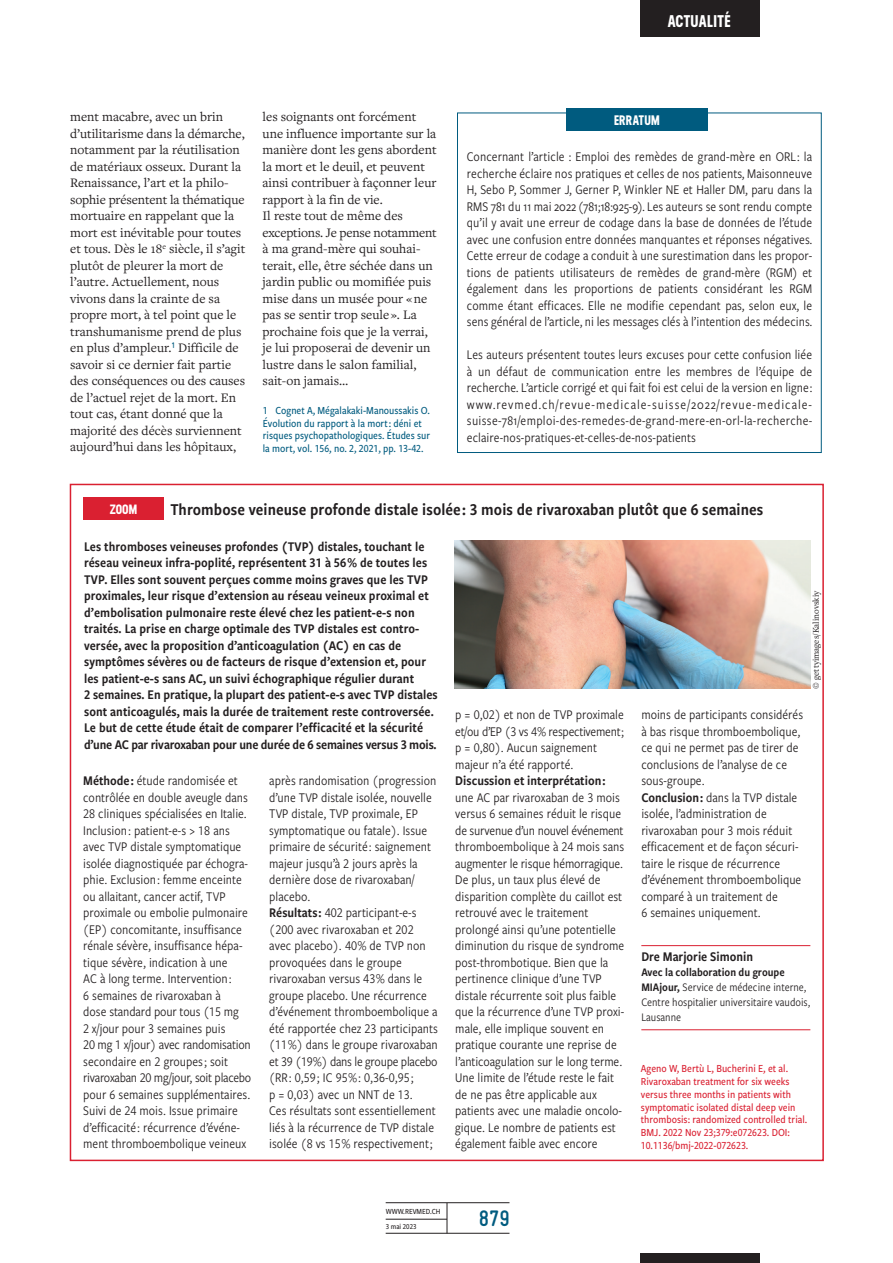
<style>
.page{position:relative;width:893px;height:1263px;background:#fff}
.page>*{position:absolute;margin:0;border:0;box-sizing:border-box;transform-origin:0 0}
.t1{font:700 22.5px "Gravur Condensed Pro";color:#005b7f}
.N_Encart_Titre_noir{font:17.25px "Freight Sans Cnd Pro Semi";letter-spacing:.005em;color:#231f20}
.t2{font:700 16.95px "Neusa";letter-spacing:.005em;color:#fff}
.N_Encart_texte_coura{font:13.8px/16.5px "Freight Sans Cnd Pro";color:#231f20}
.N_Encadre_texte{font:13.8px/16.5px "Freight Sans Cnd Pro";letter-spacing:.005em;color:#231f20;text-align:justify}
.N_Encart_texte_coura-2{font:13.8px/16.5px "Freight Sans Cnd Pro Semi";letter-spacing:.005em;color:#231f20}
.N_Encart_Auteur{font:13.8px "Freight Sans Cnd Pro Semi";color:#231f20}
.N_Encadre_titre{font:700 13.8px "Neusa";letter-spacing:.005em;color:#fff}
.N_Texte_courant{font:13.5px/16.5px "Freight Text Pro";color:#231f20}
.N_Encart_Rubrique{font:700 13.5px "Neusa";color:#fff}
.N_Encart_adresse{font:12px/15px "Freight Sans Cnd Pro";color:#231f20}
.N_Encart_biblio_text{font:500 11.25px/12.8px "Freight Sans Cnd Pro";color:#da2031}
.N_Encart_biblio_text-2{font:500 11.25px/12.8px "Freight Sans Cnd Pro";color:#005b7f}
.N_Copyright_image{font:9px "Freight Text Pro";color:#231f20}
.t3{font:500 8.1px "Freight Sans Cnd Pro";color:#231f20}
.t4{font:500 7.8px "Freight Sans Cnd Pro";color:#231f20}
.s1{font-family:"Freight Sans Cnd Pro Semi"}
</style>
<div class="page">
<div style="left:640px;top:0;width:119px;height:37px;background:#231f20"></div>
<hr style="left:386px;top:1202px;width:123px;height:1px;background:#231f20">
<hr style="left:386px;top:1233px;width:123px;height:1px;background:#231f20">
<hr style="left:386px;top:1219px;width:61px;height:1px;background:#231f20">
<hr style="left:447px;top:1203px;width:1px;height:30px;background:#231f20">
<div style="left:640px;top:1253px;width:119px;height:10px;background:#231f20"></div>
<div style="left:457px;top:113px;width:365px;height:340px;border:1px solid #005b7f"></div>
<div style="left:83px;top:497px;width:81px;height:23px;background:#da2031"></div>
<hr style="left:641px;top:945px;width:169px;height:1px;background:#da2031">
<hr style="left:641px;top:1029px;width:169px;height:1px;background:#da2031">
<img style="left:455px;top:540px;width:356px;height:149px">
<div style="left:566px;top:108px;width:142px;height:23px;background:#005b7f"></div>
<p class="t2" style="left:667px;top:9px;width:65px">ACTUALITÉ</p>
<p class="N_Texte_courant" style="left:70px;top:108px;width:177px">ment macabre, avec un brin d’utilitarisme dans la démarche, notamment par la réutilisation de matériaux osseux. Durant la<br>Renaissance, l’art et la philo&shy;sophie présentent la thématique mortuaire en rappelant que la mort est inévitable pour toutes et tous. Dès le 18<sup>e</sup> siècle, il s’agit plutôt de pleurer la mort de l’autre. Actuellement, nous vivons dans la crainte de sa propre mort, à tel point que le transhumanisme prend de plus en plus d’ampleur.<sup>1</sup> Difficile de savoir si ce dernier fait partie des conséquences ou des causes de l’actuel rejet de la mort. En tout cas, étant donné que la majorité des décès surviennent aujourd’hui dans les hôpitaux,</p>
<p class="N_Texte_courant" style="left:263px;top:108px;width:176px">les soignants ont forcément une influence importante sur la manière dont les gens abordent la mort et le deuil, et peuvent ainsi contribuer à façonner leur rapport à la fin de vie.</p>
<p class="N_Texte_courant" style="left:263px;top:207px;width:176px">Il reste tout de même des exceptions. Je pense notamment à ma grand-mère qui souhai&shy;terait, elle, être séchée dans un jardin public ou momifiée puis mise dans un musée pour « ne pas se sentir trop seule ». La prochaine fois que je la verrai, je lui proposerai de devenir un lustre dans le salon familial, sait-on jamais…</p>
<p class="N_Encart_biblio_text-2" style="left:263px;top:403px;width:169px">1 Cognet A, Mégalakaki-Manoussakis O.<br>Évolution du rapport à la mort : déni et risques psychopathologiques. Études sur la mort, vol. 156, no. 2, 2021, pp. 13-42.</p>
<p class="N_Encadre_titre" style="left:614px;top:110px;width:47px">ERRATUM</p>
<p class="N_Encadre_texte" style="left:467px;top:148px;width:347px">Concernant l’article : Emploi des remèdes de grand-mère en ORL : la recherche éclaire nos pratiques et celles de nos patients, Maisonneuve H, Sebo P, Sommer J, Gerner P, Winkler NE et Haller DM, paru dans la RMS 781 du 11 mai 2022 (781;18:925-9). Les auteurs se sont rendu compte qu’il y avait une erreur de codage dans la base de données de l’étude avec une confusion entre données manquantes et réponses négatives.<br>Cette erreur de codage a conduit à une surestimation dans les propor&shy;tions de patients utilisateurs de remèdes de grand-mère (RGM) et également dans les proportions de patients considérant les RGM comme étant efficaces. Elle ne modifie cependant pas, selon eux, le sens général de l’article, ni les messages clés à l’intention des médecins.</p>
<p class="N_Encadre_texte" style="left:467px;top:346px;width:347px">Les auteurs présentent toutes leurs excuses pour cette confusion liée à un défaut de communication entre les membres de l’équipe de recherche. L’article corrigé et qui fait foi est celui de la version en ligne : www.revmed.ch/revue-medicale-suisse/2022/revue-medicale&shy;suisse-781/emploi-des-remedes-de-grand-mere-en-orl-la-recherche&shy;eclaire-nos-pratiques-et-celles-de-nos-patients</p>
<p class="N_Encart_Rubrique" style="left:110px;top:499px;width:29px">ZOOM</p>
<p class="N_Encart_Titre_noir" style="left:171px;top:497px;width:594px">Thrombose veineuse profonde distale isolée : 3 mois de rivaroxaban plutôt que 6 semaines</p>
<p class="N_Encart_texte_coura-2" style="left:84px;top:538px;width:355px">Les thromboses veineuses profondes (TVP) distales, touchant le réseau veineux infra-poplité, représentent 31 à 56 % de toutes les TVP. Elles sont souvent perçues comme moins graves que les TVP proximales, leur risque d’extension au réseau veineux proximal et d’embolisation pulmonaire reste élevé chez les patient-e-s non traités. La prise en charge optimale des TVP distales est contro&shy;versée, avec la proposition d’anticoagulation (AC) en cas de symptômes sévères ou de facteurs de risque d’extension et, pour les patient-e-s sans AC, un suivi échographique régulier durant<br>2 semaines. En pratique, la plupart des patient-e-s avec TVP distales sont anticoagulés, mais la durée de traitement reste controversée.<br>Le but de cette étude était de comparer l’efficacité et la sécurité d’une AC par rivaroxaban pour une durée de 6 semaines versus 3 mois.</p>
<p class="N_Encart_texte_coura" style="left:83px;top:772px;width:170px"><span class="s1">Méthode :</span> étude randomisée et contrôlée en double aveugle dans<br>28 cliniques spécialisées en Italie.<br>Inclusion : patient-e-s &gt; 18 ans avec TVP distale symptomatique isolée diagnostiquée par échogra&shy;phie. Exclusion : femme enceinte ou allaitant, cancer actif, TVP proximale ou embolie pulmonaire (EP) concomitante, insuffisance rénale sévère, insuffisance hépa&shy;tique sévère, indication à une<br>AC à long terme. Intervention :<br>6 semaines de rivaroxaban à<br>dose standard pour tous (15 mg<br>2 x/jour pour 3 semaines puis<br>20 mg 1 x/jour) avec randomisation secondaire en 2 groupes ; soit rivaroxaban 20 mg/jour, soit placebo pour 6 semaines supplémentaires.<br>Suivi de 24 mois. Issue primaire d’efficacité : récurrence d’événe&shy;ment thromboembolique veineux</p>
<p class="N_Encart_texte_coura" style="left:269px;top:772px;width:169px">après randomisation (progression d’une TVP distale isolée, nouvelle<br>TVP distale, TVP proximale, EP symptomatique ou fatale). Issue primaire de sécurité : saignement majeur jusqu’à 2 jours après la dernière dose de rivaroxaban/ placebo.</p>
<p class="N_Encart_texte_coura" style="left:269px;top:904px;width:170px"><span class="s1">Résultats :</span> 402 participant-e-s (200 avec rivaroxaban et 202 avec placebo). 40 % de TVP non provoquées dans le groupe rivaroxaban versus 43 % dans le groupe placebo. Une récurrence d’événement thromboembolique a été rapportée chez 23 participants (11 %) dans le groupe rivaroxaban et 39 (19 %) dans le groupe placebo (RR : 0,59 ; IC 95 % : 0,36-0,95 ;<br>p = 0,03) avec un NNT de 13.<br>Ces résultats sont essentiellement liés à la récurrence de TVP distale isolée (8 vs 15 % respectivement ;</p>
<p class="N_Encart_texte_coura" style="left:455px;top:706px;width:170px">p = 0,02) et non de TVP proximale et/ou d’EP (3 vs 4 % respectivement ; p = 0,80). Aucun saignement majeur n’a été rapporté.</p>
<p class="N_Encart_texte_coura" style="left:455px;top:772px;width:171px"><span class="s1">Discussion et interprétation : </span>une AC par rivaroxaban de 3 mois versus 6 semaines réduit le risque de survenue d’un nouvel événement thromboembolique à 24 mois sans augmenter le risque hémorragique.<br>De plus, un taux plus élevé de disparition complète du caillot est retrouvé avec le traitement prolongé ainsi qu’une potentielle diminution du risque de syndrome post-thrombotique. Bien que la pertinence clinique d’une TVP distale récurrente soit plus faible que la récurrence d’une TVP proxi&shy;male, elle implique souvent en pratique courante une reprise de l’anticoagulation sur le long terme.<br>Une limite de l’étude reste le fait de ne pas être applicable aux patients avec une maladie oncolo&shy;gique. Le nombre de patients est également faible avec encore</p>
<p class="N_Copyright_image" style="left:810px;top:688px;width:99px;rotate:-90deg">© gettyimages/Kalinovskiy</p>
<p class="N_Encart_texte_coura" style="left:641px;top:706px;width:163px">moins de participants considérés à bas risque thromboembolique, ce qui ne permet pas de tirer de conclusions de l’analyse de ce sous-groupe.</p>
<p class="N_Encart_texte_coura" style="left:641px;top:788px;width:161px"><span class="s1">Conclusion :</span> dans la TVP distale isolée, l’administration de rivaroxaban pour 3 mois réduit efficacement et de façon sécuri&shy;taire le risque de récurrence d’événement thromboembolique comparé à un traitement de<br>6 semaines uniquement.</p>
<p class="N_Encart_Auteur" style="left:641px;top:947px;width:113px">Dre Marjorie Simonin</p>
<p class="N_Encart_adresse" style="left:641px;top:964px;width:171px"><span class="s1">Avec la collaboration du groupe<br>MIAjour,</span> Service de médecine interne,<br>Centre hospitalier universitaire vaudois,<br>Lausanne</p>
<p class="N_Encart_biblio_text" style="left:641px;top:1062px;width:168px">Ageno W, Bertù L, Bucherini E, et al.<br>Rivaroxaban treatment for six weeks versus three months in patients with symptomatic isolated distal deep vein thrombosis: randomized controlled trial.<br>BMJ. 2022 Nov 23;379:e072623. DOI:<br>10.1136/bmj-2022-072623.</p>
<p class="t3" style="left:386px;top:1205px;width:56px">WWW.REVMED.CH</p>
<p class="t4" style="left:386px;top:1221px;width:32px">3 mai 2023</p>
<h1 class="t1" style="left:479px;top:1206px;width:33px">879</h1>
</div>
